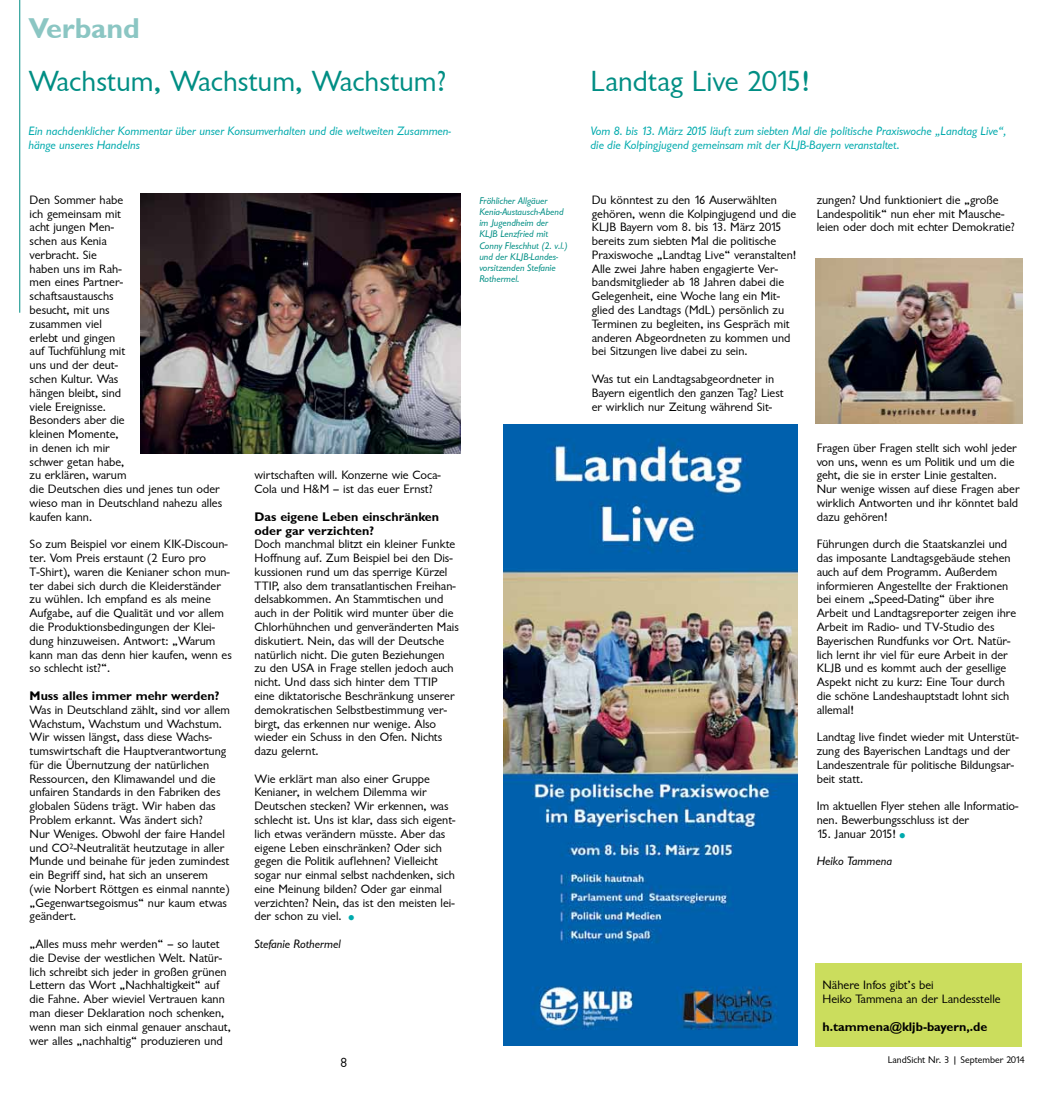
<style>
.page{position:relative;width:1051px;height:1099px;background:#fff}
.page>*{position:absolute;margin:0;border:0;box-sizing:border-box;transform-origin:0 0}
.t1{font:30px "Garrison Sans";color:#008e84}
.t2{font:28.75px "Garrison Sans BOLD";color:#8bc6c3}
.t3{font:13.75px "Garrison Sans";color:#000}
.t4{font:12.5px/13.8px "Garrison Sans";color:#000}
.t5{font:12.5px/13.8px "Garrison Sans ITALIC";color:#00aaad}
.t6{font:12.5px/13.8px "Garrison Sans BOLD";color:#000}
.t7{font:12.5px "Garrison Sans ITALIC";color:#000}
.t8{font:10px/11.2px "Garrison Sans ITALIC";color:#008e84}
.t9{font:10px "Garrison Sans";color:#000}
.s1{font-size:18.75px;color:#00aaad}
</style>
<div class="page">
<hr style="left:19px;top:0;width:1px;height:313px;background:#008e84">
<div style="left:815px;top:962px;width:206px;height:84px;background:#cbdd5d"></div>
<img style="left:503px;top:425px;width:294px;height:620px">
<img style="left:815px;top:258px;width:207px;height:166px">
<img style="left:141px;top:194px;width:319px;height:259px">
<h2 class="t2" style="left:28px;top:12px;width:113px">Verband</h2>
<h1 class="t1" style="left:28px;top:65px;width:419px">Wachstum, Wachstum, Wachstum?</h1>
<p class="t5" style="left:28px;top:124px;width:424px">Ein nachdenklicher Kommentar über unser Konsumverhalten und die weltweiten Zusammen&shy;hänge unseres Handelns</p>
<p class="t4" style="left:30px;top:193px;width:194px">Den Sommer habe<br>ich gemeinsam mit<br>acht jungen Men-<br>schen aus Kenia<br>verbracht. Sie<br>haben uns im Rah-<br>men eines Partner-<br>schaftsaustauschs<br>besucht, mit uns<br>zusammen viel<br>erlebt und gingen<br>auf Tuchfühlung mit<br>uns und der deut-<br>schen Kultur. Was<br>hängen bleibt, sind<br>viele Ereignisse.<br>Besonders aber die<br>kleinen Momente,<br>in denen ich mir<br>schwer getan habe,<br>zu erklären, warum<br>die Deutschen dies und jenes tun oder wieso man in Deutschland nahezu alles kaufen kann.</p>
<p class="t4" style="left:30px;top:537px;width:204px">So zum Beispiel vor einem KIK-Discoun&shy;ter. Vom Preis erstaunt (2 Euro pro T-Shirt), waren die Kenianer schon mun&shy;ter dabei sich durch die Kleiderständer zu wühlen. Ich empfand es als meine Aufgabe, auf die Qualität und vor allem die Produktionsbedingungen der Klei&shy;dung hinzuweisen. Antwort: „Warum kann man das denn hier kaufen, wenn es so schlecht ist?“.</p>
<p class="t6" style="left:30px;top:689px;width:191px">Muss alles immer mehr werden?</p>
<p class="t4" style="left:30px;top:703px;width:202px">Was in Deutschland zählt, sind vor allem Wachstum, Wachstum und Wachstum.<br>Wir wissen längst, dass diese Wachs&shy;tumswirtschaft die Hauptverantwortung für die Übernutzung der natürlichen Ressourcen, den Klimawandel und die unfairen Standards in den Fabriken des globalen Südens trägt. Wir haben das Problem erkannt. Was ändert sich?<br>Nur Weniges. Obwohl der faire Handel und CO²-Neutralität heutzutage in aller Munde und beinahe für jeden zumindest ein Begriff sind, hat sich an unserem (wie Norbert Röttgen es einmal nannte) „Gegenwartsegoismus“ nur kaum etwas geändert.</p>
<p class="t4" style="left:30px;top:937px;width:203px">„Alles muss mehr werden“ – so lautet die Devise der westlichen Welt. Natür&shy;lich schreibt sich jeder in großen grünen Lettern das Wort „Nachhaltigkeit“ auf die Fahne. Aber wieviel Vertrauen kann man dieser Deklaration noch schenken, wenn man sich einmal genauer anschaut, wer alles „nachhaltig“ produzieren und</p>
<p class="t4" style="left:254px;top:468px;width:188px">wirtschaften will. Konzerne wie Coca-<br>Cola und H&amp;M – ist das euer Ernst?</p>
<p class="t6" style="left:254px;top:510px;width:186px">Das eigene Leben einschränken oder gar verzichten?</p>
<p class="t4" style="left:254px;top:537px;width:206px">Doch manchmal blitzt ein kleiner Funkte Hoffnung auf. Zum Beispiel bei den Dis&shy;kussionen rund um das sperrige Kürzel TTIP, also dem transatlantischen Freihan&shy;delsabkommen. An Stammtischen und auch in der Politik wird munter über die Chlorhühnchen und genveränderten Mais diskutiert. Nein, das will der Deutsche natürlich nicht. Die guten Beziehungen zu den USA in Frage stellen jedoch auch nicht. Und dass sich hinter dem TTIP eine diktatorische Beschränkung unserer demokratischen Selbstbestimmung ver&shy;birgt, das erkennen nur wenige. Also wieder ein Schuss in den Ofen. Nichts dazu gelernt.</p>
<p class="t4" style="left:254px;top:772px;width:202px">Wie erklärt man also einer Gruppe Kenianer, in welchem Dilemma wir Deutschen stecken? Wir erkennen, was schlecht ist. Uns ist klar, dass sich eigent&shy;lich etwas verändern müsste. Aber das eigene Leben einschränken? Oder sich gegen die Politik auflehnen? Vielleicht sogar nur einmal selbst nachdenken, sich eine Meinung bilden? Oder gar einmal verzichten? Nein, das ist den meisten lei&shy;der schon zu viel. <span class="s1">•</span></p>
<p class="t7" style="left:254px;top:936px;width:88px">Stefanie Rothermel</p>
<p class="t8" style="left:479px;top:195px;width:90px">Fröhlicher Allgäuer<br>Kenia-Austausch-Abend im Jugendheim der<br>KLJB Lenzfried mit<br>Conny Fleschhut (2. v.l.) und der KLJB-Landes&shy;vorsitzenden Stefanie<br>Rothermel.</p>
<h1 class="t1" style="left:590px;top:65px;width:221px">Landtag Live 2015!</h1>
<p class="t5" style="left:590px;top:124px;width:417px">Vom 8. bis 13. März 2015 läuft zum siebten Mal die politische Praxiswoche „Landtag Live“, die die Kolpingjugend gemeinsam mit der KLJB-Bayern veranstaltet.</p>
<p class="t4" style="left:591px;top:193px;width:206px">Du könntest zu den 16 Auserwählten gehören, wenn die Kolpingjugend und die KLJB Bayern vom 8. bis 13. März 2015 bereits zum siebten Mal die politische Praxiswoche „Landtag Live“ veranstalten!<br>Alle zwei Jahre haben engagierte Ver&shy;bandsmitglieder ab 18 Jahren dabei die Gelegenheit, eine Woche lang ein Mit&shy;glied des Landtags (MdL) persönlich zu Terminen zu begleiten, ins Gespräch mit anderen Abgeordneten zu kommen und bei Sitzungen live dabei zu sein.</p>
<p class="t4" style="left:591px;top:372px;width:193px">Was tut ein Landtagsabgeordneter in<br>Bayern eigentlich den ganzen Tag? Liest er wirklich nur Zeitung während Sit-</p>
<p class="t4" style="left:816px;top:193px;width:199px">zungen? Und funktioniert die „große<br>Landespolitik“ nun eher mit Mausche&shy;leien oder doch mit echter Demokratie?</p>
<p class="t4" style="left:816px;top:441px;width:204px">Fragen über Fragen stellt sich wohl jeder von uns, wenn es um Politik und um die geht, die sie in erster Linie gestalten.<br>Nur wenige wissen auf diese Fragen aber wirklich Antworten und ihr könntet bald dazu gehören!</p>
<p class="t4" style="left:816px;top:537px;width:201px">Führungen durch die Staatskanzlei und das imposante Landtagsgebäude stehen auch auf dem Programm. Außerdem informieren Angestellte der Fraktionen bei einem „Speed-Dating“ über ihre Arbeit und Landtagsreporter zeigen ihre Arbeit im Radio- und TV-Studio des Bayerischen Rundfunks vor Ort. Natür&shy;lich lernt ihr viel für eure Arbeit in der KLJB und es kommt auch der gesellige Aspekt nicht zu kurz: Eine Tour durch die schöne Landeshauptstadt lohnt sich allemal!</p>
<p class="t4" style="left:816px;top:730px;width:203px">Landtag live findet wieder mit Unterstüt&shy;zung des Bayerischen Landtags und der Landeszentrale für politische Bildungsar&shy;beit statt.</p>
<p class="t4" style="left:816px;top:799px;width:203px">Im aktuellen Flyer stehen alle Informatio&shy;nen. Bewerbungsschluss ist der</p>
<p class="t4" style="left:816px;top:827px;width:93px">15. Januar 2015!<span class="s1">•</span></p>
<p class="t7" style="left:816px;top:854px;width:77px">Heiko Tammena</p>
<p class="t4" style="left:822px;top:978px;width:180px">Nähere Infos gibt’s bei<br>Heiko Tammena an der Landesstelle</p>
<p class="t6" style="left:822px;top:1019px;width:166px">h.tammena@kljb-bayern,.de</p>
<p class="t3" style="left:340px;top:1055px;width:9px">8</p>
<p class="t9" style="left:887px;top:1054px;width:138px">LandSicht Nr. 3 | September 2014</p>
</div>
